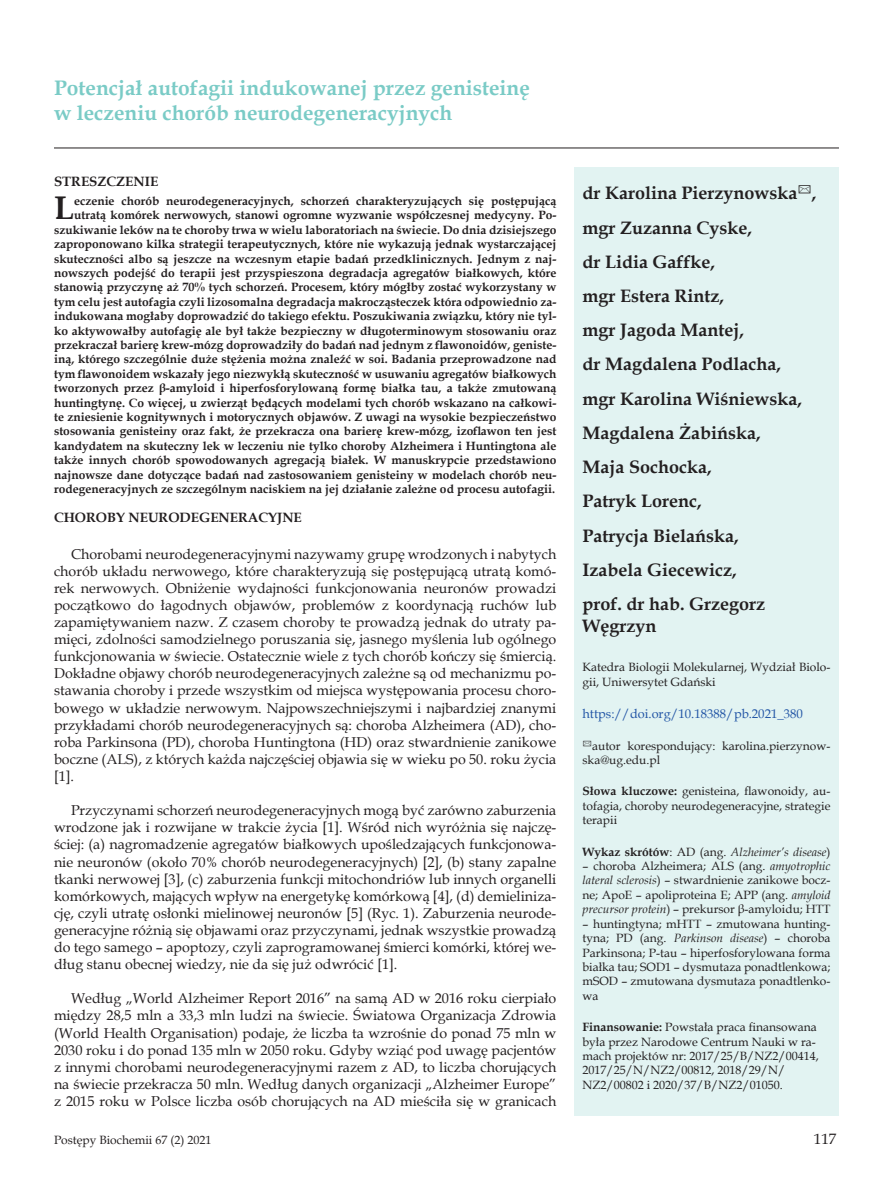
<style>
.page{position:relative;width:893px;height:1191px;background:#fff}
.page>*{position:absolute;margin:0;border:0;box-sizing:border-box;transform-origin:0 0}
._7_Streszczenie{font:700 32.7px "Book Antiqua";color:#231f20}
._1_Tytul{font:700 21px/25.2px "Book Antiqua";color:#7acbc6}
._2_Autor{font:700 18px/21.6px "Book Antiqua";color:#231f20}
.t1{font:15px "Book Antiqua";color:#231f20}
.Body_tekst{font:14.25px/17.1px "Book Antiqua";color:#231f20;text-align:justify}
.Tytul_1{font:700 13.5px "Book Antiqua";color:#231f20}
._6_DOI{font:12.75px "Book Antiqua";color:#2356a6}
._7_Streszczenie-2{font:700 12px/14.4px "Book Antiqua";color:#231f20;text-align:right}
._5_Skroty{font:12px/14.4px "Book Antiqua";color:#231f20;text-align:justify}
._3_Adres{font:12px/14.4px "Book Antiqua";color:#231f20}
._5_Skroty-2{font:italic 12px "Book Antiqua";color:#231f20}
.s1{font-weight:700}
.s2{font-weight:700;font-style:normal}
.s3{font-style:normal}
.s4{font-style:italic}
</style>
<div class="page">
<hr style="left:54px;top:148px;width:785px;height:1px;background:#231f20">
<div style="left:574px;top:167px;width:265px;height:948px;background:#e2f3f2"></div>
<p class="_1_Tytul" style="left:54px;top:75px;width:477px">Potencjał autofagii indukowanej przez genisteinę w leczeniu chorób neurodegeneracyjnych</p>
<p class="Tytul_1" style="left:54px;top:172px;width:106px">STRESZCZENIE</p>
<p class="_7_Streszczenie" style="left:54px;top:186px;width:22px">L</p>
<p class="_7_Streszczenie-2" style="left:54px;top:194px;width:504px">eczenie chorób neurodegeneracyjnych, schorzeń charakteryzujących się postępującą utratą komórek nerwowych, stanowi ogromne wyzwanie współczesnej medycyny. Po&shy;szukiwanie leków na te choroby trwa w wielu laboratoriach na świecie. Do dnia dzisiejszego zaproponowano kilka strategii terapeutycznych, które nie wykazują jednak wystarczającej skuteczności albo są jeszcze na wczesnym etapie badań przedklinicznych. Jednym z naj&shy;nowszych podejść do terapii jest przyspieszona degradacja agregatów białkowych, które stanowią przyczynę aż 70% tych schorzeń. Procesem, który mógłby zostać wykorzystany w tym celu jest autofagia czyli lizosomalna degradacja makrocząsteczek która odpowiednio za&shy;indukowana mogłaby doprowadzić do takiego efektu. Poszukiwania związku, który nie tyl&shy;ko aktywowałby autofagię ale był także bezpieczny w długoterminowym stosowaniu oraz przekraczał barierę krew-mózg doprowadziły do badań nad jednym z flawonoidów, geniste&shy;iną, którego szczególnie duże stężenia można znaleźć w soi. Badania przeprowadzone nad tym flawonoidem wskazały jego niezwykłą skuteczność w usuwaniu agregatów białkowych tworzonych przez β-amyloid i hiperfosforylowaną formę białka tau, a także zmutowaną huntingtynę. Co więcej, u zwierząt będących modelami tych chorób wskazano na całkowi&shy;te zniesienie kognitywnych i motorycznych objawów. Z uwagi na wysokie bezpieczeństwo stosowania genisteiny oraz fakt, że przekracza ona barierę krew-mózg, izoflawon ten jest kandydatem na skuteczny lek w leczeniu nie tylko choroby Alzheimera i Huntingtona ale także innych chorób spowodowanych agregacją białek. W manuskrypcie przedstawiono najnowsze dane dotyczące badań nad zastosowaniem genisteiny w modelach chorób neu&shy;rodegeneracyjnych ze szczególnym naciskiem na jej działanie zależne od procesu autofagii.</p>
<p class="Tytul_1" style="left:54px;top:508px;width:249px">CHOROBY NEURODEGENERACYJNE</p>
<p class="Body_tekst" style="left:54px;top:545px;width:504px;text-indent:17px">Chorobami neurodegeneracyjnymi nazywamy grupę wrodzonych i nabytych chorób układu nerwowego, które charakteryzują się postępującą utratą komó&shy;rek nerwowych. Obniżenie wydajności funkcjonowania neuronów prowadzi początkowo do łagodnych objawów, problemów z koordynacją ruchów lub zapamiętywaniem nazw. Z czasem choroby te prowadzą jednak do utraty pa&shy;mięci, zdolności samodzielnego poruszania się, jasnego myślenia lub ogólnego funkcjonowania w świecie. Ostatecznie wiele z tych chorób kończy się śmiercią.<br>Dokładne objawy chorób neurodegeneracyjnych zależne są od mechanizmu po&shy;stawania choroby i przede wszystkim od miejsca występowania procesu choro&shy;bowego w układzie nerwowym. Najpowszechniejszymi i najbardziej znanymi przykładami chorób neurodegeneracyjnych są: choroba Alzheimera (AD), cho&shy;roba Parkinsona (PD), choroba Huntingtona (HD) oraz stwardnienie zanikowe boczne (ALS), z których każda najczęściej objawia się w wieku po 50. roku życia [1].</p>
<p class="Body_tekst" style="left:54px;top:801px;width:504px;text-indent:17px">Przyczynami schorzeń neurodegeneracyjnych mogą być zarówno zaburzenia wrodzone jak i rozwijane w trakcie życia [1]. Wśród nich wyróżnia się najczę&shy;ściej: (a) nagromadzenie agregatów białkowych upośledzających funkcjonowa&shy;nie neuronów (około 70% chorób neurodegeneracyjnych) [2], (b) stany zapalne tkanki nerwowej [3], (c) zaburzenia funkcji mitochondriów lub innych organelli komórkowych, mających wpływ na energetykę komórkową [4], (d) demieliniza&shy;cję, czyli utratę osłonki mielinowej neuronów [5] (Ryc. 1). Zaburzenia neurode&shy;generacyjne różnią się objawami oraz przyczynami, jednak wszystkie prowadzą do tego samego – apoptozy, czyli zaprogramowanej śmierci komórki, której we&shy;dług stanu obecnej wiedzy, nie da się już odwrócić [1].</p>
<p class="Body_tekst" style="left:54px;top:989px;width:504px;text-indent:17px">Według „World Alzheimer Report 2016” na samą AD w 2016 roku cierpiało między 28,5 mln a 33,3 mln ludzi na świecie. Światowa Organizacja Zdrowia (World Health Organisation) podaje, że liczba ta wzrośnie do ponad 75 mln w 2030 roku i do ponad 135 mln w 2050 roku. Gdyby wziąć pod uwagę pacjentów z innymi chorobami neurodegeneracyjnymi razem z AD, to liczba chorujących na świecie przekracza 50 mln. Według danych organizacji „Alzheimer Europe” z 2015 roku w Polsce liczba osób chorujących na AD mieściła się w granicach</p>
<p class="_2_Autor" style="left:583px;top:182px;width:235px">dr Karolina Pierzynowska✉,</p>
<p class="_2_Autor" style="left:583px;top:217px;width:171px">mgr Zuzanna Cyske,</p>
<p class="_2_Autor" style="left:583px;top:251px;width:134px">dr Lidia Gaffke,</p>
<p class="_2_Autor" style="left:583px;top:285px;width:143px">mgr Estera Rintz,</p>
<p class="_2_Autor" style="left:583px;top:319px;width:163px">mgr Jagoda Mantej,</p>
<p class="_2_Autor" style="left:583px;top:353px;width:200px">dr Magdalena Podlacha,</p>
<p class="_2_Autor" style="left:583px;top:388px;width:221px">mgr Karolina Wiśniewska,</p>
<p class="_2_Autor" style="left:583px;top:422px;width:179px">Magdalena Żabińska,</p>
<p class="_2_Autor" style="left:583px;top:456px;width:130px">Maja Sochocka,</p>
<p class="_2_Autor" style="left:583px;top:490px;width:120px">Patryk Lorenc,</p>
<p class="_2_Autor" style="left:583px;top:524px;width:157px">Patrycja Bielańska,</p>
<p class="_2_Autor" style="left:583px;top:559px;width:155px">Izabela Giecewicz,</p>
<p class="_2_Autor" style="left:583px;top:593px;width:184px">prof. dr hab. Grzegorz<br>Węgrzyn</p>
<p class="_3_Adres" style="left:583px;top:660px;width:249px">Katedra Biologii Molekularnej, Wydział Biolo&shy;gii, Uniwersytet Gdański</p>
<p class="_6_DOI" style="left:583px;top:705px;width:222px">https://doi.org/10.18388/pb.2021_380</p>
<p class="_5_Skroty" style="left:583px;top:738px;width:249px">✉autor korespondujący: karolina.pierzynow&shy;ska@ug.edu.pl</p>
<p class="_5_Skroty" style="left:583px;top:784px;width:249px"><span class="s1">Słowa kluczowe:</span> genisteina, flawonoidy, au&shy;tofagia, choroby neurodegeneracyjne, strategie terapii</p>
<p class="_5_Skroty-2" style="left:583px;top:843px;width:249px"><span class="s2">Wykaz skrótów</span><span class="s3">: AD (ang.</span> Alzheimer’s disease<span class="s3">)</span></p>
<p class="_5_Skroty" style="left:583px;top:858px;width:249px">– choroba Alzheimera; ALS (ang. <span class="s4">amyotrophic lateral sclerosis</span>) – stwardnienie zanikowe bocz&shy;ne; ApoE – apoliproteina E; APP (ang. <span class="s4">amyloid precursor protein</span>) – prekursor β-amyloidu; HTT</p>
<p class="_5_Skroty" style="left:583px;top:916px;width:249px">– huntingtyna; mHTT – zmutowana hunting&shy;tyna; PD (ang. <span class="s4">Parkinson disease</span>) – choroba Parkinsona; P-tau – hiperfosforylowana forma białka tau; SOD1 – dysmutaza ponadtlenkowa; mSOD – zmutowana dysmutaza ponadtlenko&shy;wa</p>
<p class="_5_Skroty" style="left:583px;top:1019px;width:238px;text-align:left"><span class="s1">Finansowanie:</span> Powstała praca finansowana była przez Narodowe Centrum Nauki w ra&shy;mach projektów nr: 2017/25/B/NZ2/00414, 2017/25/N/NZ2/00812, 2018/29/N/ NZ2/00802 i 2020/37/B/NZ2/01050.</p>
<p class="_5_Skroty" style="left:54px;top:1132px;width:159px">Postępy Biochemii 67 (2) 2021</p>
<p class="t1" style="left:814px;top:1128px;width:24px">117</p>
</div>
